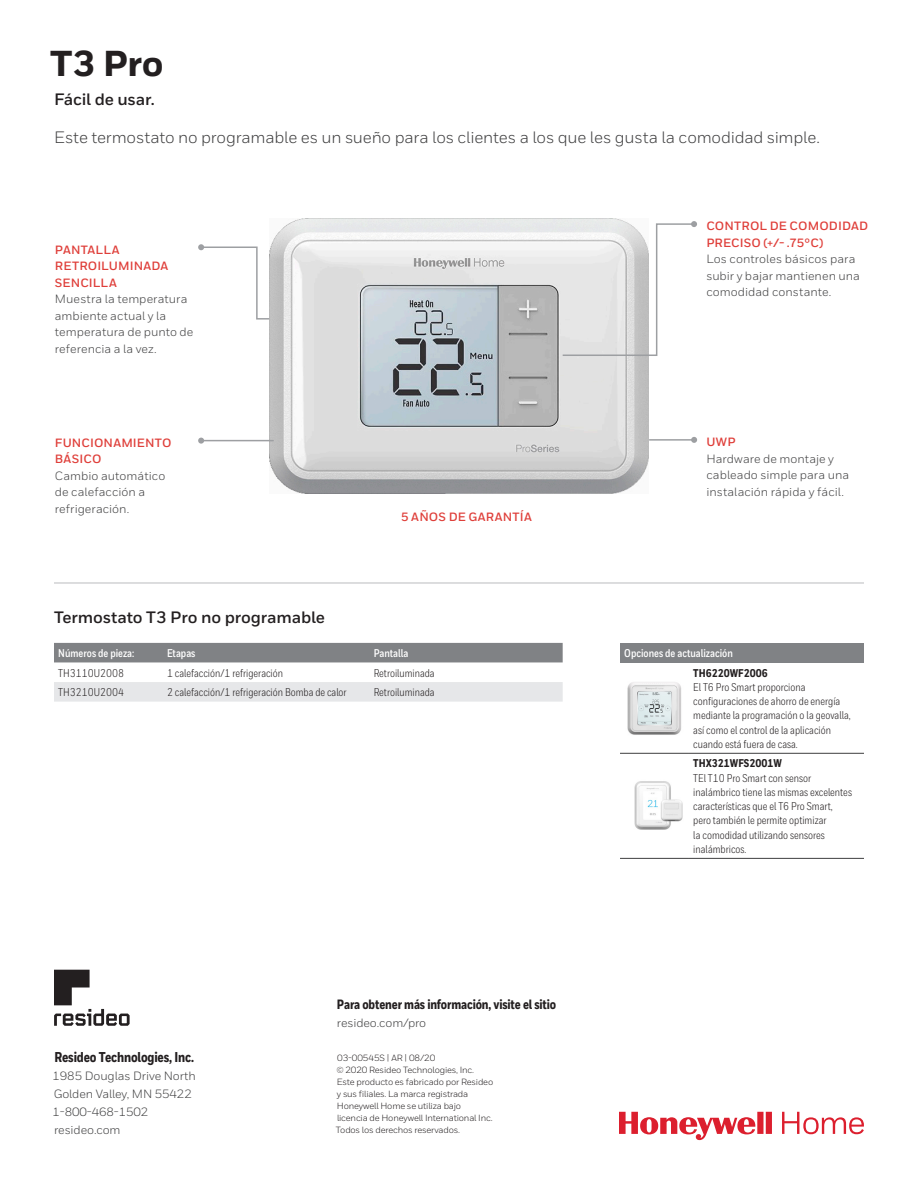
<style>
.page{position:relative;width:918px;height:1188px;background:#fff}
.page>*{position:absolute;margin:0;border:0;box-sizing:border-box;transform-origin:0 0}
.Cover__Title__All_Ca{font:800 36px "Honeywell Sans";color:#231f20}
.Intro__Body{font:16.5px "Honeywell Sans";letter-spacing:-.01em;color:#3e3e3f}
.Heading_2__11_15{font:700 16.5px "Honeywell Sans";letter-spacing:-.01em;color:#231f20}
.Cover__Address_Block{font:800 14.25px "Honeywell Cond";letter-spacing:-.01em;color:#231f20}
.Cover__Address_Block-2{font:800 13.5px "Honeywell Cond";letter-spacing:-.01em;color:#231f20}
.Body__less_space{font:12px/16.5px "Honeywell Sans";letter-spacing:.005em;color:#3e3e3f}
.Heading_2__11_15-2{font:12px/16.5px "Honeywell Sans";letter-spacing:.005em;color:#3e3e3f}
.Cover__Address_Block-3{font:12px "Honeywell Sans";letter-spacing:-.01em;color:#3e3e3f}
.Heading_2__11_15-3{font:700 12px/16.5px "Honeywell Sans";letter-spacing:.015em;color:#df3f3a}
.Table__Body{font:11.25px/14.2px "Honeywell Cond";color:#231f20}
.Table__Body-2{font:700 11.25px "Honeywell Cond";color:#fff}
.Table__Body-3{font:800 11.25px "Honeywell Cond";color:#231f20}
.Pa12{font:11.25px "Honeywell Cond";color:#211d1e}
.Cover__Copyright{font:9px/12px "Honeywell Sans";letter-spacing:-.02em;color:#231f20}
.s1{font-weight:700;color:#df3f3a}
</style>
<div class="page">
<img style="left:269px;top:219px;width:380px;height:274px">
<svg style="left:619px;top:1112px;width:245px;height:28px"></svg>
<svg style="left:54px;top:970px;width:76px;height:56px"></svg>
<hr style="left:54px;top:582px;width:810px;height:2px;background:#d1d2d4">
<div style="left:54px;top:643px;width:509px;height:19px;background:#808285"></div>
<div style="left:54px;top:682px;width:509px;height:20px;background:#e6e7e9"></div>
<div style="left:620px;top:643px;width:244px;height:19px;background:#808285"></div>
<hr style="left:620px;top:753px;width:69px;height:1px;background:#3e3e3f">
<hr style="left:689px;top:753px;width:175px;height:1px;background:#3e3e3f">
<hr style="left:620px;top:858px;width:69px;height:1px;background:#3e3e3f">
<hr style="left:689px;top:858px;width:175px;height:1px;background:#3e3e3f">
<img style="left:627px;top:682px;width:54px;height:53px">
<img style="left:634px;top:781px;width:49px;height:49px">
<svg style="left:561px;top:221px;width:136px;height:136px"></svg>
<hr style="left:649px;top:439px;width:45px;height:2px;background:#9d9fa2">
<svg style="left:691px;top:437px;width:6px;height:6px"></svg>
<hr style="left:201px;top:440px;width:73px;height:1px;background:#9d9fa2">
<svg style="left:198px;top:438px;width:6px;height:6px"></svg>
<svg style="left:198px;top:244px;width:73px;height:76px"></svg>
<p class="Cover__Title__All_Ca" style="left:50px;top:41px;width:115px">T3 Pro</p>
<p class="Heading_2__11_15" style="left:54px;top:89px;width:102px">Fácil de usar.</p>
<p class="Intro__Body" style="left:54px;top:127px;width:767px">Este termostato no programable es un sueño para los clientes a los que les gusta la comodidad simple.</p>
<p class="Heading_2__11_15-3" style="left:55px;top:242px;width:115px">PANTALLA<br>RETROILUMINADA<br>SENCILLA</p>
<p class="Body__less_space" style="left:55px;top:291px;width:140px">Muestra la temperatura ambiente actual y la temperatura de punto de referencia a la vez.</p>
<p class="Heading_2__11_15-3" style="left:55px;top:435px;width:118px">FUNCIONAMIENTO<br>BÁSICO</p>
<p class="Body__less_space" style="left:55px;top:468px;width:112px">Cambio automático de calefacción a refrigeración.</p>
<p class="Heading_2__11_15" style="left:54px;top:607px;width:273px">Termostato T3 Pro no programable</p>
<p class="Heading_2__11_15-3" style="left:401px;top:509px;width:132px">5 AÑOS DE GARANTÍA</p>
<p class="Table__Body-2" style="left:58px;top:646px;width:78px">Números de pieza:</p>
<p class="Table__Body-2" style="left:167px;top:646px;width:30px">Etapas</p>
<p class="Table__Body-2" style="left:374px;top:646px;width:36px">Pantalla</p>
<p class="Pa12" style="left:58px;top:666px;width:67px">TH3110U2008</p>
<p class="Table__Body" style="left:167px;top:666px;width:118px">1 calefacción/1 refrigeración</p>
<p class="Table__Body" style="left:374px;top:666px;width:63px">Retroiluminada</p>
<p class="Table__Body" style="left:58px;top:685px;width:67px">TH3210U2004</p>
<p class="Table__Body" style="left:167px;top:685px;width:181px">2 calefacción/1 refrigeración Bomba de calor</p>
<p class="Table__Body" style="left:374px;top:685px;width:63px">Retroiluminada</p>
<p class="Cover__Address_Block" style="left:55px;top:1048px;width:141px">Resideo Technologies, Inc.</p>
<p class="Cover__Address_Block-3" style="left:53px;top:1069px;width:145px">1985 Douglas Drive North</p>
<p class="Cover__Address_Block-3" style="left:54px;top:1087px;width:140px">Golden Valley, MN 55422</p>
<p class="Cover__Address_Block-3" style="left:53px;top:1105px;width:97px">1-800-468-1502</p>
<p class="Cover__Address_Block-3" style="left:54px;top:1123px;width:68px">resideo.com</p>
<p class="Cover__Address_Block-2" style="left:337px;top:996px;width:221px">Para obtener más información, visite el sitio</p>
<p class="Cover__Address_Block-3" style="left:337px;top:1016px;width:91px">resideo.com/pro</p>
<p class="Cover__Copyright" style="left:337px;top:1052px;width:100px">03-00545S | AR | 08/20</p>
<p class="Cover__Copyright" style="left:336px;top:1064px;width:159px">© 2020 Resideo Technologies, Inc.<br>Este producto es fabricado por Resideo y sus filiales. La marca registrada Honeywell Home se utiliza bajo licencia de Honeywell International Inc.<br>Todos los derechos reservados.</p>
<p class="Heading_2__11_15-2" style="left:706px;top:218px;width:163px"><span class="s1">CONTROL DE COMODIDAD<br>PRECISO (+/- .75°C)<br></span>Los controles básicos para subir y bajar mantienen una comodidad constante.</p>
<p class="Heading_2__11_15-3" style="left:706px;top:434px;width:31px">UWP</p>
<p class="Body__less_space" style="left:706px;top:450px;width:144px">Hardware de montaje y cableado simple para una instalación rápida y fácil.</p>
<p class="Table__Body-2" style="left:624px;top:646px;width:110px">Opciones de actualización</p>
<p class="Table__Body-3" style="left:693px;top:666px;width:76px">TH6220WF2006</p>
<p class="Table__Body" style="left:693px;top:680px;width:159px">El T6 Pro Smart proporciona configuraciones de ahorro de energía mediante la programación o la geovalla, así como el control de la aplicación cuando está fuera de casa.</p>
<p class="Table__Body-3" style="left:693px;top:757px;width:90px">THX321WFS2001W</p>
<p class="Table__Body" style="left:693px;top:771px;width:160px">TEl T10 Pro Smart con sensor inalámbrico tiene las mismas excelentes características que el T6 Pro Smart, pero también le permite optimizar<br>la comodidad utilizando sensores inalámbricos.</p>
</div>
